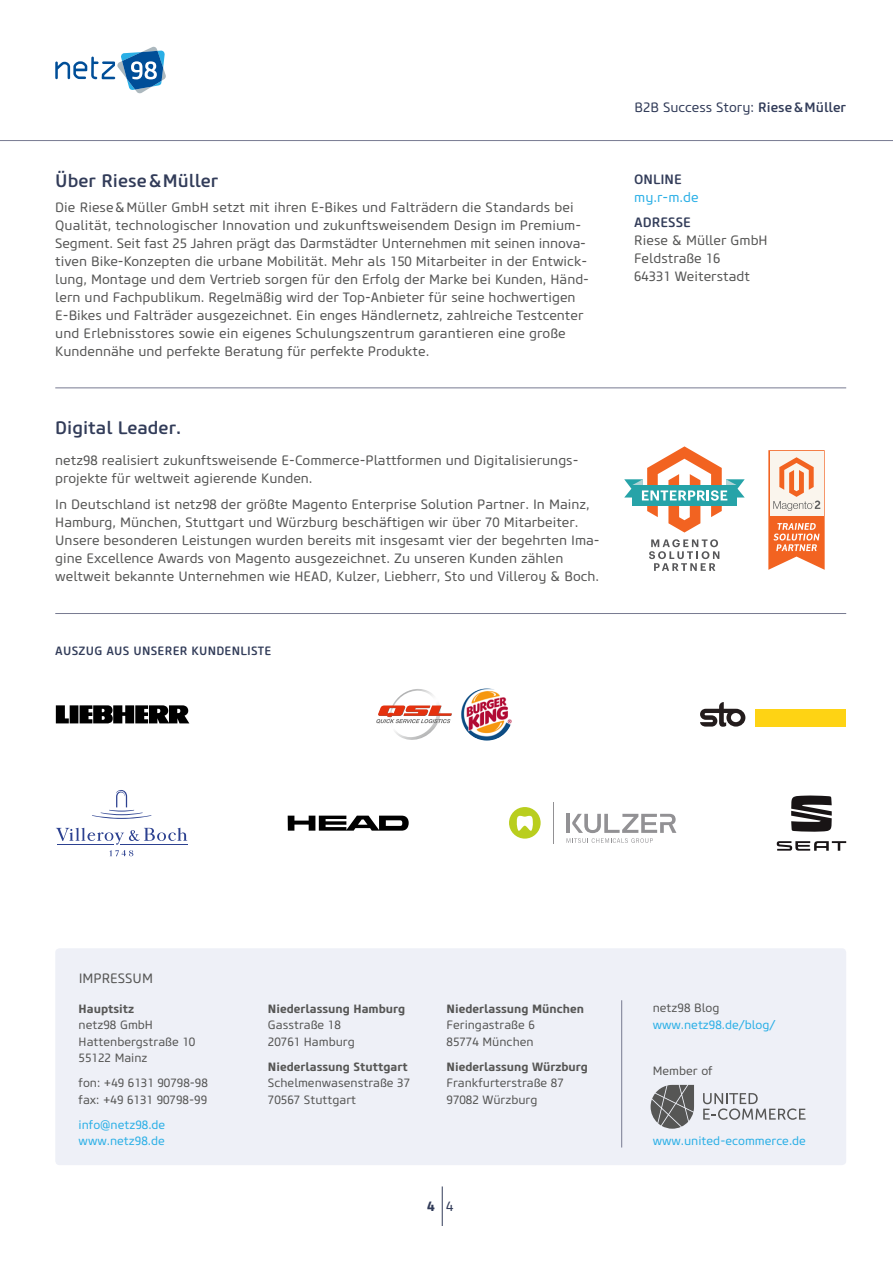
<style>
.page{position:relative;width:893px;height:1263px;background:#fff}
.page>*{position:absolute;margin:0;border:0;box-sizing:border-box;transform-origin:0 0}
.t1{font:500 18px "Core Sans M55";color:#323c59}
.t2{font:13.5px/18px "Core Sans M45";color:#565655}
.t3{font:13.5px "Core Sans M45";color:#323c59}
.t4{font:500 13.5px "Core Sans M55";color:#323c59}
.t5{font:13.5px "Core Sans M45";color:#2aafe6}
.t6{font:700 13.5px "Core Sans M65";color:#323c59}
.t7{font:12px/16.5px "Core Sans M45";color:#565655}
.t8{font:700 12px "Core Sans M65";color:#565655}
.t9{font:12px/16.5px "Core Sans M45";color:#2aafe6}
.t10{font:500 12px "Core Sans M55";letter-spacing:.02em;color:#323c59}
.s1{font-family:"Core Sans M55";font-weight:500}
.s2{font-family:"Core Sans M45";font-weight:400}
</style>
<div class="page">
<hr style="left:0;top:140px;width:893px;height:1px;background:#777a91">
<svg style="left:55px;top:47px;width:111px;height:46px"></svg>
<hr style="left:442px;top:1186px;width:1px;height:40px;background:#323c59">
<hr style="left:55px;top:613px;width:791px;height:1px;background:#777a91">
<hr style="left:55px;top:388px;width:791px;height:1px;background:#777a91">
<svg style="left:768px;top:450px;width:57px;height:120px;background:#f4b291"></svg>
<svg style="left:649px;top:539px;width:70px;height:32px"></svg>
<svg style="left:624px;top:446px;width:121px;height:86px"></svg>
<svg style="left:376px;top:689px;width:76px;height:51px"></svg>
<img style="left:461px;top:688px;width:52px;height:53px;border-radius:26px">
<div style="left:55px;top:948px;width:791px;height:217px;background:#eef0f7;border-radius:4px"></div>
<hr style="left:621px;top:1000px;width:1px;height:147px;background:#777a91">
<svg style="left:651px;top:1085px;width:43px;height:44px;background:#7c7c7d"></svg>
<svg style="left:703px;top:1093px;width:102px;height:27px"></svg>
<svg style="left:288px;top:816px;width:121px;height:15px"></svg>
<svg style="left:791px;top:795px;width:41px;height:37px"></svg>
<svg style="left:777px;top:841px;width:69px;height:10px"></svg>
<svg style="left:700px;top:702px;width:45px;height:25px"></svg>
<div style="left:756px;top:709px;width:90px;height:18px;background:#fed314"></div>
<svg style="left:92px;top:790px;width:59px;height:29px"></svg>
<svg style="left:56px;top:828px;width:131px;height:28px"></svg>
<svg style="left:56px;top:705px;width:133px;height:18px;background:#2d2d2d"></svg>
<hr style="left:553px;top:802px;width:1px;height:42px;background:#929194">
<svg style="left:567px;top:814px;width:109px;height:29px"></svg>
<div style="left:509px;top:807px;width:32px;height:32px;background:#b9ce1e;border-radius:50%"></div>
<svg style="left:516px;top:816px;width:17px;height:15px"></svg>
<h1 class="t1" style="left:55px;top:170px;width:165px">Über Riese&amp;Müller</h1>
<p class="t2" style="left:55px;top:198px;width:535px">Die Riese&amp;Müller GmbH setzt mit ihren E-Bikes und Falträdern die Standards bei Qualität, technologischer Innovation und zukunftsweisendem Design im Premium-Segment. Seit fast 25 Jahren prägt das Darmstädter Unternehmen mit seinen innova&shy;tiven Bike-Konzepten die urbane Mobilität. Mehr als 150 Mitarbeiter in der Entwick&shy;lung, Montage und dem Vertrieb sorgen für den Erfolg der Marke bei Kunden, Händ&shy;lern und Fachpublikum. Regelmäßig wird der Top-Anbieter für seine hochwertigen E-Bikes und Falträder ausgezeichnet. Ein enges Händlernetz, zahlreiche Testcenter und Erlebnisstores sowie ein eigenes Schulungszentrum garantieren eine große Kundennähe und perfekte Beratung für perfekte Produkte.</p>
<h1 class="t1" style="left:55px;top:416px;width:127px">Digital Leader.</h1>
<p class="t2" style="left:55px;top:451px;width:523px">netz98 realisiert zukunftsweisende E-Commerce-Plattformen und Digitalisierungs&shy;projekte für weltweit agierende Kunden.</p>
<p class="t2" style="left:55px;top:496px;width:546px">In Deutschland ist netz98 der größte Magento Enterprise Solution Partner. In Mainz, Hamburg, München, Stuttgart und Würzburg beschäftigen wir über 70 Mitarbeiter.<br>Unsere besonderen Leistungen wurden bereits mit insgesamt vier der begehrten Ima&shy;gine Excellence Awards von Magento ausgezeichnet. Zu unseren Kunden zählen weltweit bekannte Unternehmen wie HEAD, Kulzer, Liebherr, Sto und Villeroy &amp; Boch.</p>
<p class="t10" style="left:55px;top:643px;width:218px">AUSZUG AUS UNSERER KUNDENLISTE</p>
<p class="t3" style="left:635px;top:99px;width:213px">B2B Success Story: <span class="s1">Riese&amp;Müller</span></p>
<p class="t4" style="left:634px;top:171px;width:49px">ONLINE</p>
<p class="t5" style="left:634px;top:189px;width:66px">my.r-m.de</p>
<p class="t4" style="left:634px;top:213px;width:58px">ADRESSE</p>
<p class="t2" style="left:634px;top:231px;width:135px">Riese &amp; Müller GmbH<br>Feldstraße 16<br>64331 Weiterstadt</p>
<p class="t2" style="left:79px;top:970px;width:76px">IMPRESSUM</p>
<p class="t8" style="left:79px;top:1001px;width:57px">Hauptsitz</p>
<p class="t7" style="left:79px;top:1017px;width:118px">netz98 GmbH<br>Hattenbergstraße 10<br>55122 Mainz</p>
<p class="t7" style="left:79px;top:1075px;width:131px">fon: +49 6131 90798-98 fax: +49 6131 90798-99</p>
<p class="t9" style="left:79px;top:1116px;width:88px">info@netz98.de www.netz98.de</p>
<p class="t8" style="left:268px;top:1001px;width:139px">Niederlassung Hamburg</p>
<p class="t7" style="left:268px;top:1017px;width:88px">Gasstraße 18<br>20761 Hamburg</p>
<p class="t8" style="left:268px;top:1059px;width:141px">Niederlassung Stuttgart</p>
<p class="t7" style="left:268px;top:1075px;width:144px">Schelmenwasenstraße 37<br>70567 Stuttgart</p>
<p class="t8" style="left:446px;top:1001px;width:139px">Niederlassung München</p>
<p class="t7" style="left:446px;top:1017px;width:90px">Feringastraße 6<br>85774 München</p>
<p class="t8" style="left:446px;top:1059px;width:143px">Niederlassung Würzburg</p>
<p class="t7" style="left:446px;top:1075px;width:119px">Frankfurterstraße 87<br>97082 Würzburg</p>
<p class="t6" style="left:427px;top:1197px;width:28px">4 <span class="s2">4</span></p>
<p class="t7" style="left:653px;top:1000px;width:68px">netz98 Blog</p>
<p class="t9" style="left:653px;top:1017px;width:124px">www.netz98.de/blog/</p>
<p class="t7" style="left:653px;top:1062px;width:61px">Member of</p>
<p class="t9" style="left:653px;top:1132px;width:155px">www.united-ecommerce.de</p>
</div>
